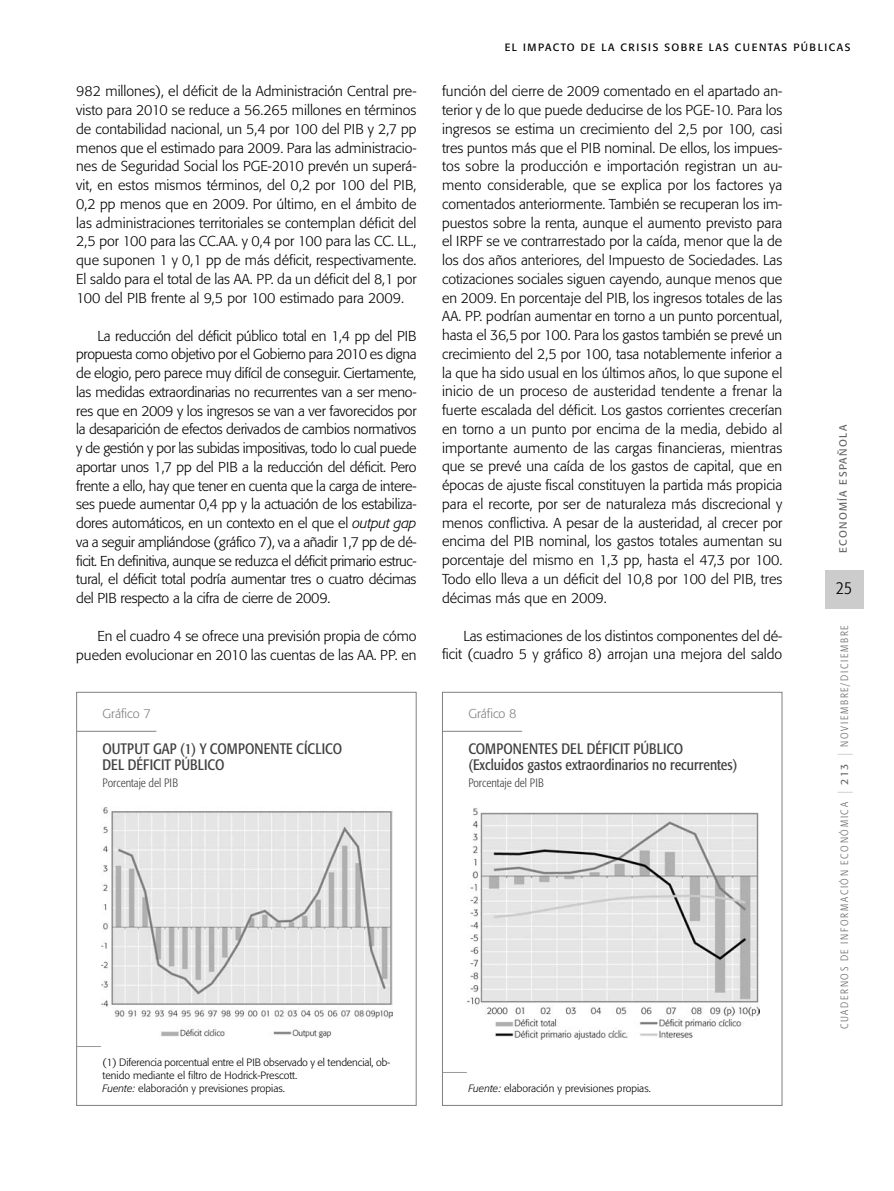
<style>
.page{position:relative;width:894px;height:1191px;background:#fff}
.page>*{position:absolute;margin:0;border:0;box-sizing:border-box;transform-origin:0 0}
.t1{font:300 condensed 18px "Formata";color:#000}
.t2{font:condensed 15px/16.5px "Formata";color:#404040}
.t3{font:300 14.25px/18.8px "Formata";color:#000;text-align:justify}
.t4{font:300 12.75px "Formata";color:#808080}
.t5{font:300 condensed 12px "Formata";color:#404040}
.t6{font:300 10.5px/12.9px "Formata";color:#000}
.t7{font:300 condensed 10.5px "Formata";letter-spacing:.165em;color:#666}
.t8{font:10.5px "Formata";letter-spacing:.14em;color:#000}
.t9{font:10.5px "Formata";letter-spacing:.13em;color:#666}
.s1{font-style:italic}
.s2{font-stretch:normal;font-size:15px;color:#ccc}
.s3{font-weight:400;font-stretch:normal}
</style>
<div class="page">
<svg style="left:76px;top:570px;width:788px;height:536px"></svg>
<p class="t3" style="left:76px;top:83px;width:342px">982 millones), el déficit de la Administración Central pre&shy;visto para 2010 se reduce a 56.265 millones en términos de contabilidad nacional, un 5,4 por 100 del PIB y 2,7 pp menos que el estimado para 2009. Para las administracio&shy;nes de Seguridad Social los PGE-2010 prevén un superá&shy;vit, en estos mismos términos, del 0,2 por 100 del PIB, 0,2 pp menos que en 2009. Por último, en el ámbito de las administraciones territoriales se contemplan déficit del 2,5 por 100 para las CC.AA. y 0,4 por 100 para las CC. LL., que suponen 1 y 0,1 pp de más déficit, respectivamente.<br>El saldo para el total de las AA. PP. da un déficit del 8,1 por 100 del PIB frente al 9,5 por 100 estimado para 2009.</p>
<p class="t3" style="left:76px;top:327px;width:342px;text-indent:21px">La reducción del déficit público total en 1,4 pp del PIB propuesta como objetivo por el Gobierno para 2010 es digna de elogio, pero parece muy difícil de conseguir. Ciertamente, las medidas extraordinarias no recurrentes van a ser meno&shy;res que en 2009 y los ingresos se van a ver favorecidos por la desaparición de efectos derivados de cambios normativos y de gestión y por las subidas impositivas, todo lo cual puede aportar unos 1,7 pp del PIB a la reducción del déficit. Pero frente a ello, hay que tener en cuenta que la carga de intere&shy;ses puede aumentar 0,4 pp y la actuación de los estabiliza&shy;dores automáticos, en un contexto en el que el <span class="s1">output gap </span>va a seguir ampliándose (gráfico 7), va a añadir 1,7 pp de dé&shy;ficit. En definitiva, aunque se reduzca el déficit primario estruc&shy;tural, el déficit total podría aumentar tres o cuatro décimas del PIB respecto a la cifra de cierre de 2009.</p>
<p class="t3" style="left:76px;top:627px;width:342px;text-align:right">En el cuadro 4 se ofrece una previsión propia de cómo pueden evolucionar en 2010 las cuentas de las AA. PP. en</p>
<p class="t4" style="left:102px;top:708px;width:50px">Gráfico 7</p>
<p class="t2" style="left:102px;top:741px;width:241px">OUTPUT GAP (1) Y COMPONENTE CÍCLICO<br>DEL DÉFICIT PÚBLICO</p>
<p class="t5" style="left:102px;top:777px;width:77px">Porcentaje del PIB</p>
<p class="t6" style="left:102px;top:1056px;width:289px">(1) Diferencia porcentual entre el PIB observado y el tendencial, ob&shy;tenido mediante el filtro de Hodrick-Prescott.<br><span class="s1">Fuente:</span> elaboración y previsiones propias.</p>
<p class="t8" style="left:505px;top:42px;width:347px">EL IMPACTO DE LA CRISIS SOBRE LAS CUENTAS PÚBLICAS</p>
<p class="t3" style="left:442px;top:83px;width:342px">función del cierre de 2009 comentado en el apartado an&shy;terior y de lo que puede deducirse de los PGE-10. Para los ingresos se estima un crecimiento del 2,5 por 100, casi tres puntos más que el PIB nominal. De ellos, los impues&shy;tos sobre la producción e importación registran un au&shy;mento considerable, que se explica por los factores ya comentados anteriormente. También se recuperan los im&shy;puestos sobre la renta, aunque el aumento previsto para el IRPF se ve contrarrestado por la caída, menor que la de los dos años anteriores, del Impuesto de Sociedades. Las cotizaciones sociales siguen cayendo, aunque menos que en 2009. En porcentaje del PIB, los ingresos totales de las AA. PP. podrían aumentar en torno a un punto porcentual, hasta el 36,5 por 100. Para los gastos también se prevé un crecimiento del 2,5 por 100, tasa notablemente inferior a la que ha sido usual en los últimos años, lo que supone el inicio de un proceso de austeridad tendente a frenar la fuerte escalada del déficit. Los gastos corrientes crecerían en torno a un punto por encima de la media, debido al importante aumento de las cargas financieras, mientras que se prevé una caída de los gastos de capital, que en épocas de ajuste fiscal constituyen la partida más propicia para el recorte, por ser de naturaleza más discrecional y menos conflictiva. A pesar de la austeridad, al crecer por encima del PIB nominal, los gastos totales aumentan su porcentaje del mismo en 1,3 pp, hasta el 47,3 por 100.<br>Todo ello lleva a un déficit del 10,8 por 100 del PIB, tres décimas más que en 2009.</p>
<p class="t3" style="left:442px;top:627px;width:342px;text-align:right">Las estimaciones de los distintos componentes del dé&shy;ficit (cuadro 5 y gráfico 8) arrojan una mejora del saldo</p>
<p class="t4" style="left:468px;top:708px;width:50px">Gráfico 8</p>
<p class="t2" style="left:468px;top:741px;width:271px">COMPONENTES DEL DÉFICIT PÚBLICO (Excluidos gastos extraordinarios no recurrentes)</p>
<p class="t5" style="left:468px;top:777px;width:77px">Porcentaje del PIB</p>
<p class="t6" style="left:468px;top:1082px;width:184px"><span class="s1">Fuente:</span> elaboración y previsiones propias.</p>
<p class="t9" style="left:838px;top:553px;width:129px;rotate:-90deg">ECONOMÍA ESPAÑOLA</p>
<p class="t1" style="left:836px;top:580px;width:17px">25</p>
<p class="t7" style="left:840px;top:1029px;width:406px;rotate:-90deg">CUADERNOS DE INFORMACIÓN ECONÓMICA <span class="s2">|</span> <span class="s3">213</span> <span class="s2">|</span> NOVIEMBRE/DICIEMBRE</p>
</div>
